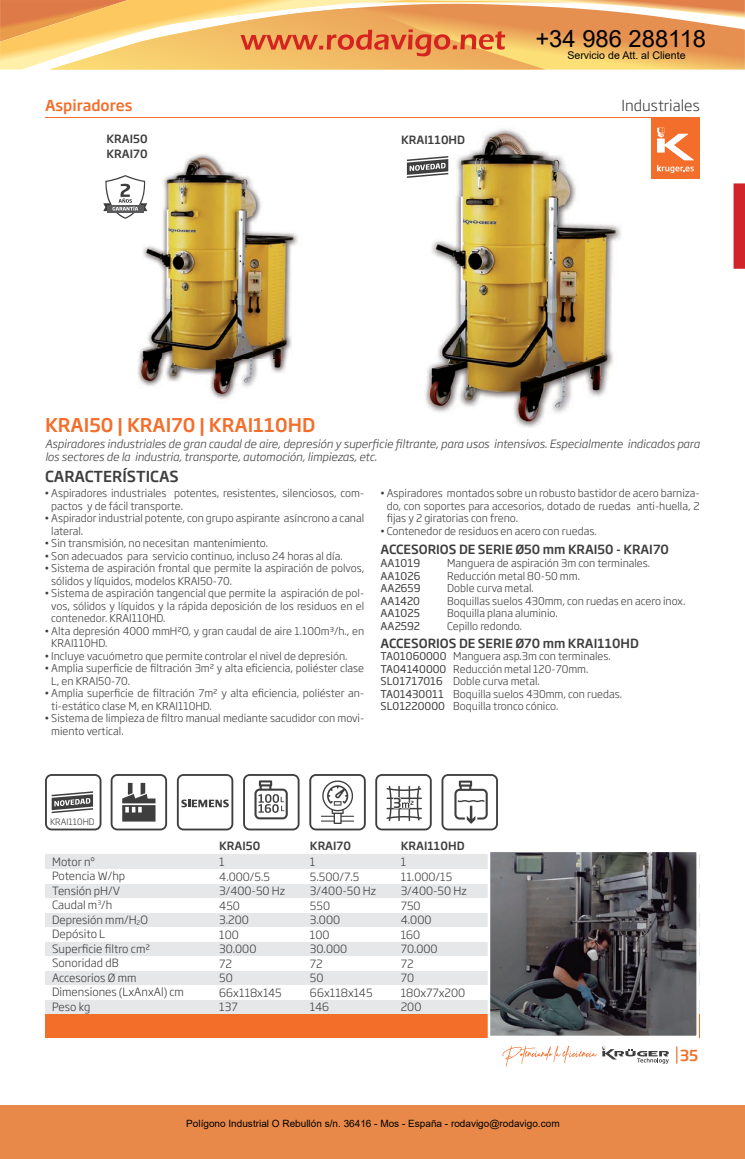
<style>
.page{position:relative;width:745px;height:1159px;background:#fff}
.page>*{position:absolute;margin:0;border:0;box-sizing:border-box;transform-origin:0 0}
.t1{font:23.75px "Arial";color:#000}
.t2{font:500 18.75px "Soho Gothic Pro";color:#f36e2a}
.t3{font:500 15px "Soho Gothic Pro";color:#3e3e3f}
.t4{font:500 15px "Soho Gothic Pro";color:#f36e2a}
.t5{font:300 15px "Soho Gothic Pro";color:#3e3e3f}
.t6{font:500 12.5px "Soho Gothic Pro";color:#3e3e3f}
.t7{font:300 11.25px/14.5px "Soho Gothic Pro";color:#3e3e3f}
.t8{font:italic 300 11.25px/12.5px "Soho Gothic Pro";color:#3e3e3f}
.t9{font:500 11.25px/14.5px "Soho Gothic Pro";color:#3e3e3f}
.t10{font:300 10.62px/12.5px "Soho Gothic Pro";color:#3e3e3f}
.t11{font:10.62px/12.5px "Soho Gothic Pro";color:#3e3e3f;text-align:justify}
.t12{font:10.62px "Arial";color:#000}
.t13{font:10px "Arial";color:#000}
.t14{font:300 8.75px "Soho Gothic Pro";color:#3e3e3f}
</style>
<div class="page">
<hr style="left:45px;top:117px;width:654px;height:1px;background:#f36e2a">
<svg style="left:676px;top:1046px;width:1px;height:17px"></svg>
<div style="left:733px;top:183px;width:11px;height:86px;background:#d1232a"></div>
<div style="left:651px;top:118px;width:48px;height:61px;background:#f36e2a"></div>
<svg style="left:657px;top:128px;width:36px;height:45px"></svg>
<svg style="left:502px;top:1045px;width:94px;height:21px"></svg>
<svg style="left:602px;top:1046px;width:67px;height:17px"></svg>
<svg style="left:111px;top:774px;width:56px;height:56px"></svg>
<svg style="left:441px;top:774px;width:56px;height:56px"></svg>
<div style="left:45px;top:854px;width:654px;height:15px;background:#e6e7e9"></div>
<div style="left:45px;top:912px;width:654px;height:15px;background:#e6e7e9"></div>
<div style="left:45px;top:883px;width:654px;height:15px;background:#e6e7e9"></div>
<div style="left:45px;top:941px;width:654px;height:15px;background:#e6e7e9"></div>
<div style="left:45px;top:970px;width:654px;height:15px;background:#e6e7e9"></div>
<div style="left:45px;top:999px;width:654px;height:15px;background:#e6e7e9"></div>
<div style="left:45px;top:1014px;width:654px;height:23px;background:#f36e28"></div>
<img style="left:406px;top:129px;width:215px;height:299px">
<img style="left:137px;top:154px;width:161px;height:245px">
<svg style="left:309px;top:774px;width:56px;height:56px"></svg>
<svg style="left:45px;top:774px;width:56px;height:56px"></svg>
<svg style="left:407px;top:156px;width:41px;height:22px"></svg>
<svg style="left:177px;top:774px;width:56px;height:56px"></svg>
<svg style="left:375px;top:774px;width:56px;height:56px"></svg>
<svg style="left:243px;top:774px;width:56px;height:56px"></svg>
<svg style="left:486px;top:852px;width:213px;height:186px;background:#58575a"></svg>
<svg style="left:103px;top:175px;width:45px;height:44px"></svg>
<div style="left:0;top:1105px;width:744px;height:54px;background:#e88949"></div>
<svg style="left:0;top:0;width:744px;height:70px;background:#f0b66f"></svg>
<h1 class="t1" style="left:535px;top:22px;width:172px">+34 986 288118</h1>
<h3 class="t4" style="left:45px;top:93px;width:89px">Aspiradores</h3>
<p class="t9" style="left:106px;top:131px;width:43px">KRAI50<br>KRAI70</p>
<p class="t9" style="left:401px;top:132px;width:65px">KRAI110HD</p>
<p class="t12" style="left:567px;top:48px;width:120px">Servicio de Att. al Cliente</p>
<h3 class="t5" style="left:621px;top:93px;width:80px">Industriales</h3>
<h2 class="t2" style="left:45px;top:410px;width:272px">KRAI50 | KRAI70 | KRAI110HD</h2>
<p class="t8" style="left:45px;top:437px;width:656px">Aspiradores industriales de gran caudal de aire, depresión y superficie filtrante, para usos intensivos. Especialmente indicados para los sectores de la industria, transporte, automoción, limpiezas, etc.</p>
<p class="t10" style="left:51px;top:486px;width:314px;text-indent:-7px">• Aspiradores industriales potentes, resistentes, silenciosos, com&shy;pactos y de fácil transporte.</p>
<p class="t10" style="left:51px;top:511px;width:314px;text-indent:-7px">• Aspirador industrial potente, con grupo aspirante asíncrono a canal lateral.</p>
<p class="t10" style="left:44px;top:536px;width:225px">• Sin transmisión, no necesitan mantenimiento.</p>
<p class="t10" style="left:44px;top:549px;width:300px">• Son adecuados para servicio continuo, incluso 24 horas al día.</p>
<p class="t10" style="left:51px;top:561px;width:314px;text-indent:-7px">• Sistema de aspiración frontal que permite la aspiración de polvos, sólidos y líquidos, modelos KRAI50-70.</p>
<p class="t10" style="left:51px;top:586px;width:314px;text-align:justify;text-indent:-7px">• Sistema de aspiración tangencial que permite la aspiración de pol&shy;vos, sólidos y líquidos y la rápida deposición de los residuos en el contenedor. KRAI110HD.</p>
<p class="t10" style="left:51px;top:624px;width:314px;text-indent:-7px">• Alta depresión 4000 mmH₂O, y gran caudal de aire 1.100m₃/h., en<br>KRAI110HD.</p>
<p class="t10" style="left:44px;top:649px;width:305px">• Incluye vacuómetro que permite controlar el nivel de depresión.</p>
<p class="t10" style="left:51px;top:661px;width:314px;text-indent:-7px">• Amplia superficie de filtración 3m₂ y alta eficiencia, poliéster clase<br>L, en KRAI50-70.</p>
<p class="t10" style="left:51px;top:686px;width:314px;text-indent:-7px">• Amplia superficie de filtración 7m₂ y alta eficiencia, poliéster an&shy;ti-estático clase M, en KRAI110HD.</p>
<p class="t10" style="left:51px;top:711px;width:314px;text-indent:-7px">• Sistema de limpieza de filtro manual mediante sacudidor con movi&shy;miento vertical.</p>
<h3 class="t3" style="left:45px;top:465px;width:135px">CARACTERÍSTICAS</h3>
<p class="t10" style="left:386px;top:486px;width:314px;text-align:justify;text-indent:-7px">• Aspiradores montados sobre un robusto bastidor de acero barniza&shy;do, con soportes para accesorios, dotado de ruedas anti-huella, 2 fijas y 2 giratorias con freno.</p>
<p class="t10" style="left:379px;top:524px;width:218px">• Contenedor de residuos en acero con ruedas.</p>
<p class="t6" style="left:380px;top:540px;width:290px">ACCESORIOS DE SERIE Ø50 mm KRAI50 - KRAI70</p>
<p class="t10" style="left:447px;top:556px;width:239px">Manguera de aspiración 3m con terminales.<br>Reducción metal 80-50 mm.<br>Doble curva metal.<br>Boquillas suelos 430mm, con ruedas en acero inox.<br>Boquilla plana aluminio.<br>Cepillo redondo.</p>
<p class="t10" style="left:453px;top:649px;width:170px">Manguera asp.3m con terminales.<br>Reducción metal 120-70mm.<br>Doble curva metal.<br>Boquilla suelos 430mm, con ruedas.<br>Boquilla tronco cónico.</p>
<p class="t11" style="left:380px;top:556px;width:41px">AA1019<br>AA1026<br>AA2659<br>AA1420<br>AA1025<br>AA2592</p>
<p class="t11" style="left:380px;top:650px;width:67px;text-align:left">TA01060000<br>TA04140000<br>SL01717016<br>TA01430011<br>SL01220000</p>
<p class="t6" style="left:380px;top:633px;width:260px">ACCESORIOS DE SERIE Ø70 mm KRAI110HD</p>
<p class="t14" style="left:50px;top:815px;width:46px">KRAI110HD</p>
<p class="t9" style="left:219px;top:837px;width:43px">KRAI50</p>
<p class="t9" style="left:310px;top:837px;width:42px">KRAI70</p>
<p class="t9" style="left:400px;top:837px;width:65px">KRAI110HD</p>
<p class="t7" style="left:52px;top:853px;width:133px">Motor nº<br>Potencia W/hp<br>Tensión pH/V<br>Caudal m<sup>3</sup>/h<br>Depresión mm/H<sub>2</sub>O<br>Depósito L<br>Superficie filtro cm₂<br>Sonoridad dB<br>Accesorios Ø mm<br>Dimensiones (LxAnxAl) cm<br>Peso kg</p>
<p class="t7" style="left:219px;top:854px;width:68px">1<br>4.000/5.5<br>3/400-50 Hz<br>450<br>3.200<br>100<br>30.000<br>72<br>50<br>66x118x145<br>137</p>
<p class="t7" style="left:310px;top:854px;width:68px">1<br>5.500/7.5<br>3/400-50 Hz<br>550<br>3.000<br>100<br>30.000<br>72<br>50<br>66x118x145<br>146</p>
<p class="t7" style="left:400px;top:854px;width:68px">1<br>11.000/15<br>3/400-50 Hz<br>750<br>4.000<br>160<br>70.000<br>72<br>70<br>180x77x200<br>200</p>
<p class="t13" style="left:186px;top:1117px;width:375px">Polígono Industrial O Rebullón s/n. 36416 - Mos - España - rodavigo@rodavigo.com</p>
<h3 class="t4" style="left:679px;top:1043px;width:20px">35</h3>
</div>
